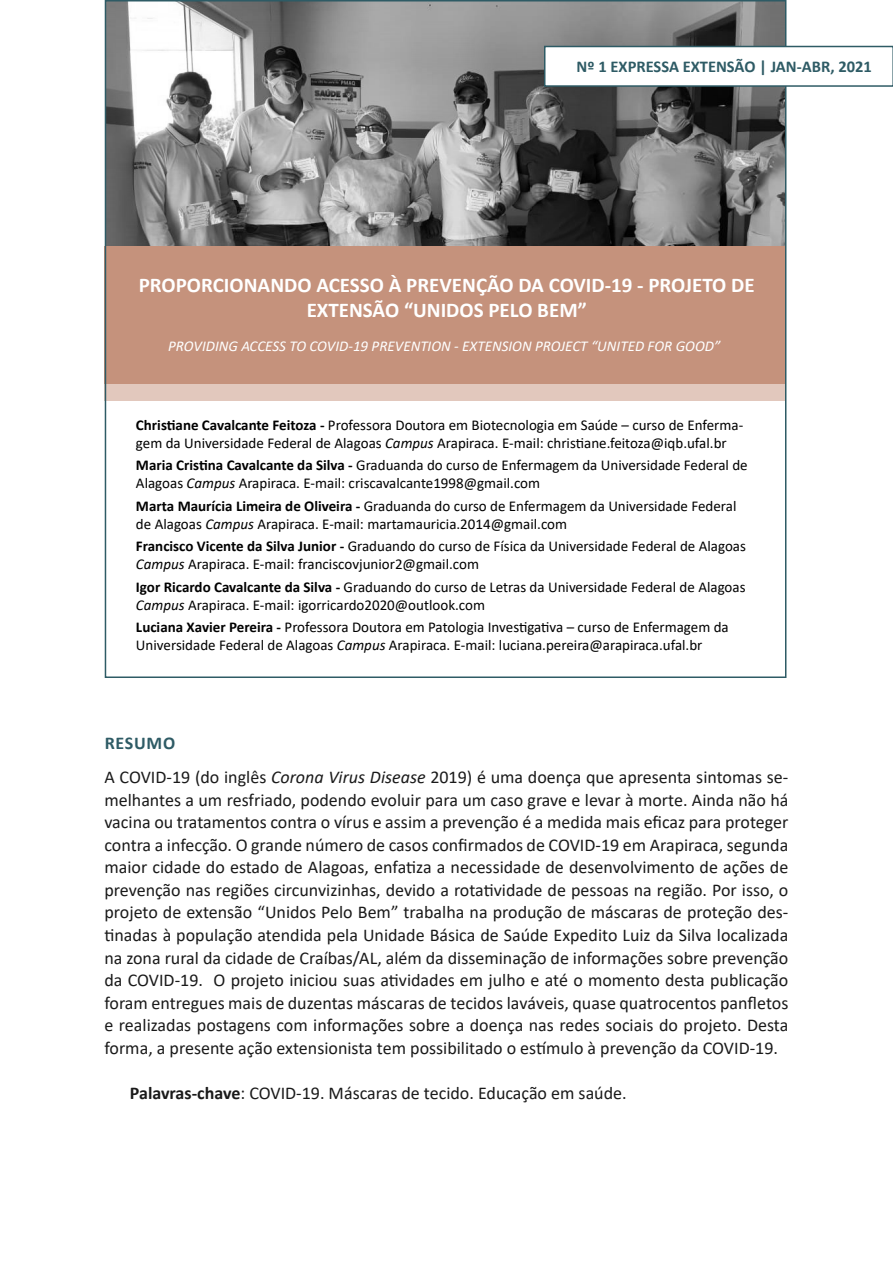
<style>
.page{position:relative;width:893px;height:1263px;background:#fff}
.page>*{position:absolute;margin:0;border:0;box-sizing:border-box;transform-origin:0 0}
.nome_art{font:700 21px/25.2px "Calibri";color:#fff;text-align:center}
.texto{font:18px/22.5px "Calibri";color:#1a1a1a;text-align:justify}
.subtitulo{font:700 18px "Calibri";letter-spacing:.04em;color:#2e5b65}
.t1{font:700 16.5px "Calibri";color:#2e5b65}
.autores{font:15px/18px "Calibri";color:#000}
.nome_art_ing{font:italic 15px "Calibri";color:#fff}
.s1{font-weight:700}
.s2{font-style:italic}
</style>
<div class="page">
<svg style="left:108px;top:3px;width:675px;height:243px;background:#818181"></svg>
<div style="left:105px;top:363px;width:681px;height:38px;background:#e2c8bd"></div>
<div style="left:105px;top:246px;width:681px;height:138px;background:#c5927c"></div>
<svg style="left:544px;top:46px;width:349px;height:41px"></svg>
<p class="t1" style="left:577px;top:55px;width:297px">Nº 1 EXPRESSA EXTENSÃO | JAN-ABR, 2021</p>
<p class="nome_art" style="left:139px;top:272px;width:617px">PROPORCIONANDO ACESSO À PREVENÇÃO DA COVID-19 - PROJETO DE<br>EXTENSÃO “UNIDOS PELO BEM”</p>
<p class="nome_art_ing" style="left:168px;top:336px;width:554px">PROVIDING ACCESS TO COVID-19 PREVENTION - EXTENSION PROJECT “UNITED FOR GOOD”</p>
<p class="autores" style="left:136px;top:415px;width:609px"><span class="s1">Christiane Cavalcante Feitoza -</span> Professora Doutora em Biotecnologia em Saúde – curso de Enferma&shy;gem da Universidade Federal de Alagoas <span class="s2">Campus</span> Arapiraca. E-mail: christiane.feitoza@iqb.ufal.br</p>
<p class="autores" style="left:136px;top:456px;width:613px"><span class="s1">Maria Cristina Cavalcante da Silva -</span> Graduanda do curso de Enfermagem da Universidade Federal de<br>Alagoas <span class="s2">Campus</span> Arapiraca. E-mail: criscavalcante1998@gmail.com</p>
<p class="autores" style="left:136px;top:496px;width:602px"><span class="s1">Marta Maurícia Limeira de Oliveira -</span> Graduanda do curso de Enfermagem da Universidade Federal de Alagoas <span class="s2">Campus</span> Arapiraca. E-mail: martamauricia.2014@gmail.com</p>
<p class="autores" style="left:136px;top:537px;width:611px"><span class="s1">Francisco Vicente da Silva Junior -</span> Graduando do curso de Física da Universidade Federal de Alagoas<br><span class="s2">Campus</span> Arapiraca. E-mail: franciscovjunior2@gmail.com</p>
<p class="autores" style="left:136px;top:577px;width:611px"><span class="s1">Igor Ricardo Cavalcante da Silva -</span> Graduando do curso de Letras da Universidade Federal de Alagoas<br><span class="s2">Campus</span> Arapiraca. E-mail: igorricardo2020@outlook.com</p>
<p class="autores" style="left:136px;top:618px;width:594px"><span class="s1">Luciana Xavier Pereira -</span> Professora Doutora em Patologia Investigativa – curso de Enfermagem da<br>Universidade Federal de Alagoas <span class="s2">Campus</span> Arapiraca. E-mail: luciana.pereira@arapiraca.ufal.br</p>
<p class="subtitulo" style="left:105px;top:730px;width:72px">RESUMO</p>
<p class="texto" style="left:104px;top:766px;width:685px">A COVID-19 (do inglês <span class="s2">Corona Virus Disease</span> 2019) é uma doença que apresenta sintomas se&shy;melhantes a um resfriado, podendo evoluir para um caso grave e levar à morte. Ainda não há vacina ou tratamentos contra o vírus e assim a prevenção é a medida mais eficaz para proteger contra a infecção. O grande número de casos confirmados de COVID-19 em Arapiraca, segunda maior cidade do estado de Alagoas, enfatiza a necessidade de desenvolvimento de ações de prevenção nas regiões circunvizinhas, devido a rotatividade de pessoas na região. Por isso, o projeto de extensão “Unidos Pelo Bem” trabalha na produção de máscaras de proteção des&shy;tinadas à população atendida pela Unidade Básica de Saúde Expedito Luiz da Silva localizada na zona rural da cidade de Craíbas/AL, além da disseminação de informações sobre prevenção da COVID-19. O projeto iniciou suas atividades em julho e até o momento desta publicação foram entregues mais de duzentas máscaras de tecidos laváveis, quase quatrocentos panfletos e realizadas postagens com informações sobre a doença nas redes sociais do projeto. Desta forma, a presente ação extensionista tem possibilitado o estímulo à prevenção da COVID-19.</p>
<p class="texto" style="left:130px;top:1081px;width:498px"><span class="s1">Palavras-chave</span>: COVID-19. Máscaras de tecido. Educação em saúde.</p>
</div>
